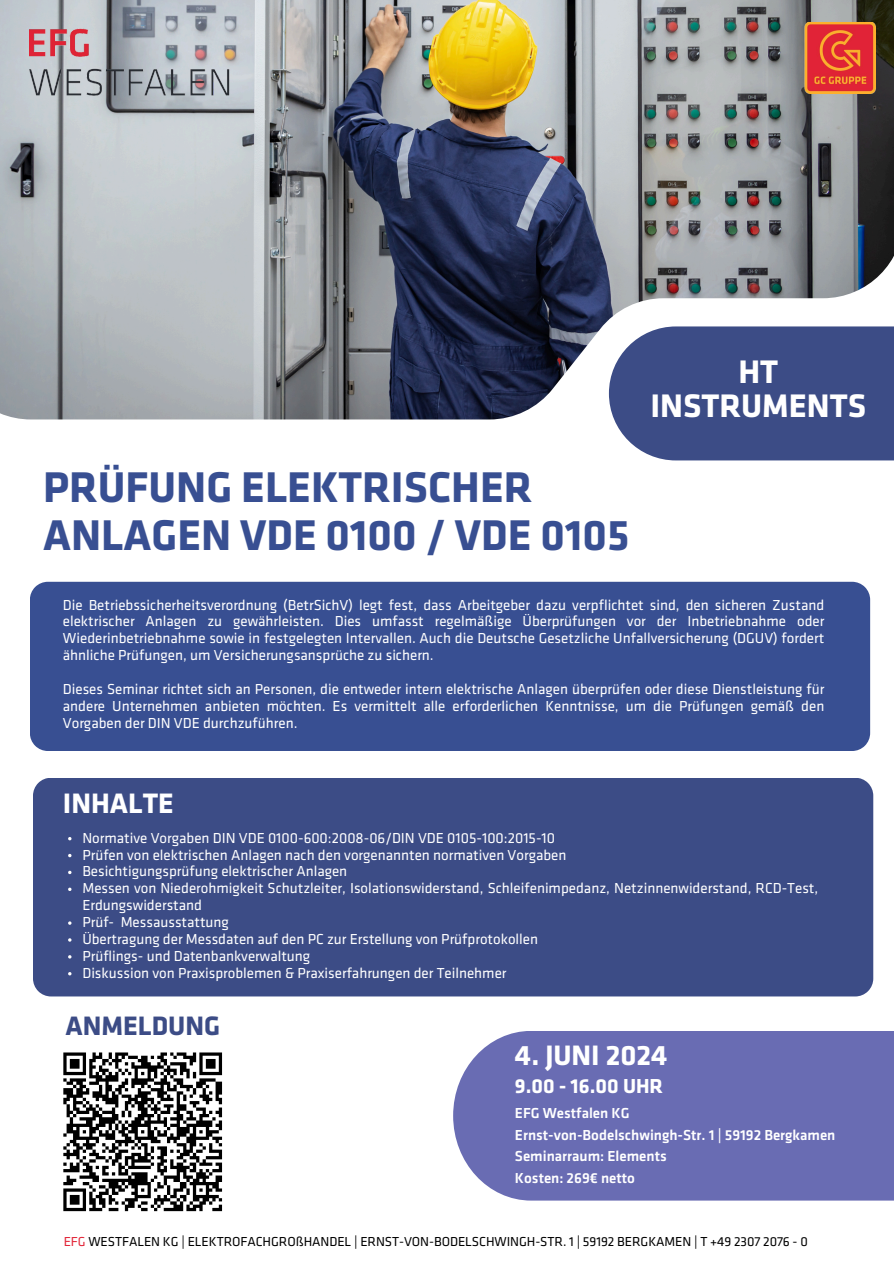
<style>
.page{position:relative;width:894px;height:1264px;background:#fff}
.page>*{position:absolute;margin:0;border:0;box-sizing:border-box;transform-origin:0 0}
.t1{font:700 42px/48.3px "GC Klavika Head";color:#384f92}
.t2{font:700 31.8px/33.8px "GC Klavika Head";color:#fff;text-align:center}
.t3{font:700 29.1px "GC Klavika";color:#fff}
.t4{font:700 27.6px "GC Klavika";color:#3c4c86}
.t5{font:700 21px "GC Klavika";color:#fff}
.t6{font:15px/16.8px "GC Klavika";color:#fff;text-align:justify}
.t7{font:500 15px/21.3px "GC Klavika Fein";color:#fff}
.t8{font:13.5px "GC Klavika";letter-spacing:-.005em;color:#000}
.s1{color:#e22639}
</style>
<div class="page">
<img style="left:0;top:0;width:893px;height:419px">
<div style="left:608px;top:326px;width:285px;height:134px;background:#3c4c86"></div>
<div style="left:453px;top:1030px;width:440px;height:170px;background:#696cb3"></div>
<img style="left:804px;top:23px;width:70px;height:71px">
<img style="left:30px;top:27px;width:202px;height:71px">
<div style="left:30px;top:581px;width:839px;height:170px;background:#384f92"></div>
<svg style="left:63px;top:1052px;width:160px;height:160px"></svg>
<div style="left:33px;top:778px;width:840px;height:218px;background:#3c4c86"></div>
<svg style="left:68px;top:853px;width:3px;height:4px"></svg>
<svg style="left:68px;top:870px;width:3px;height:4px"></svg>
<svg style="left:68px;top:887px;width:3px;height:4px"></svg>
<h1 class="t1" style="left:43px;top:467px;width:587px">PRÜFUNG ELEKTRISCHER<br>ANLAGEN VDE 0100 / VDE 0105</h1>
<p class="t2" style="left:650px;top:358px;width:217px">HT<br>INSTRUMENTS</p>
<h6 class="t6" style="left:63px;top:597px;width:762px">Die Betriebssicherheitsverordnung (BetrSichV) legt fest, dass Arbeitgeber dazu verpflichtet sind, den sicheren Zustand elektrischer Anlagen zu gewährleisten. Dies umfasst regelmäßige Überprüfungen vor der Inbetriebnahme oder Wiederinbetriebnahme sowie in festgelegten Intervallen. Auch die Deutsche Gesetzliche Unfallversicherung (DGUV) fordert ähnliche Prüfungen, um Versicherungsansprüche zu sichern.</h6>
<h6 class="t6" style="left:63px;top:681px;width:762px">Dieses Seminar richtet sich an Personen, die entweder intern elektrische Anlagen überprüfen oder diese Dienstleistung für andere Unternehmen anbieten möchten. Es vermittelt alle erforderlichen Kenntnisse, um die Prüfungen gemäß den Vorgaben der DIN VDE durchzuführen.</h6>
<p class="t3" style="left:63px;top:790px;width:112px">INHALTE</p>
<p class="t6" style="left:82px;top:830px;width:474px">Normative Vorgaben DIN VDE 0100-600:2008-06/DIN VDE 0105-100:2015-10</p>
<p class="t6" style="left:82px;top:847px;width:485px">Prüfen von elektrischen Anlagen nach den vorgenannten normativen Vorgaben</p>
<p class="t6" style="left:82px;top:864px;width:266px">Besichtigungsprüfung elektrischer Anlagen</p>
<p class="t6" style="left:82px;top:881px;width:737px">Messen von Niederohmigkeit Schutzleiter, Isolationswiderstand, Schleifenimpedanz, Netzinnenwiderstand, RCD-Test,<br>Erdungswiderstand</p>
<h3 class="t6" style="left:82px;top:914px;width:148px">Prüf- Messausstattung</h3>
<p class="t6" style="left:82px;top:931px;width:457px">Übertragung der Messdaten auf den PC zur Erstellung von Prüfprotokollen</p>
<h4 class="t6" style="left:82px;top:948px;width:229px">Prüflings- und Datenbankverwaltung</h4>
<h5 class="t6" style="left:82px;top:965px;width:425px">Diskussion von Praxisproblemen &amp; Praxiserfahrungen der Teilnehmer</h5>
<h2 class="t4" style="left:65px;top:1014px;width:156px">ANMELDUNG</h2>
<h2 class="t3" style="left:515px;top:1043px;width:154px">4. JUNI 2024</h2>
<h2 class="t5" style="left:515px;top:1077px;width:150px">9.00 - 16.00 UHR</h2>
<p class="t7" style="left:515px;top:1104px;width:322px">EFG Westfalen KG<br>Ernst-von-Bodelschwingh-Str. 1 | 59192 Bergkamen<br>Seminarraum: Elements<br>Kosten: 269€ netto</p>
<p class="t8" style="left:64px;top:1235px;width:745px"><span class="s1">EFG</span> WESTFALEN KG | ELEKTROFACHGROßHANDEL | ERNST-VON-BODELSCHWINGH-STR. 1 | 59192 BERGKAMEN | T +49 2307 2076 - 0</p>
</div>
